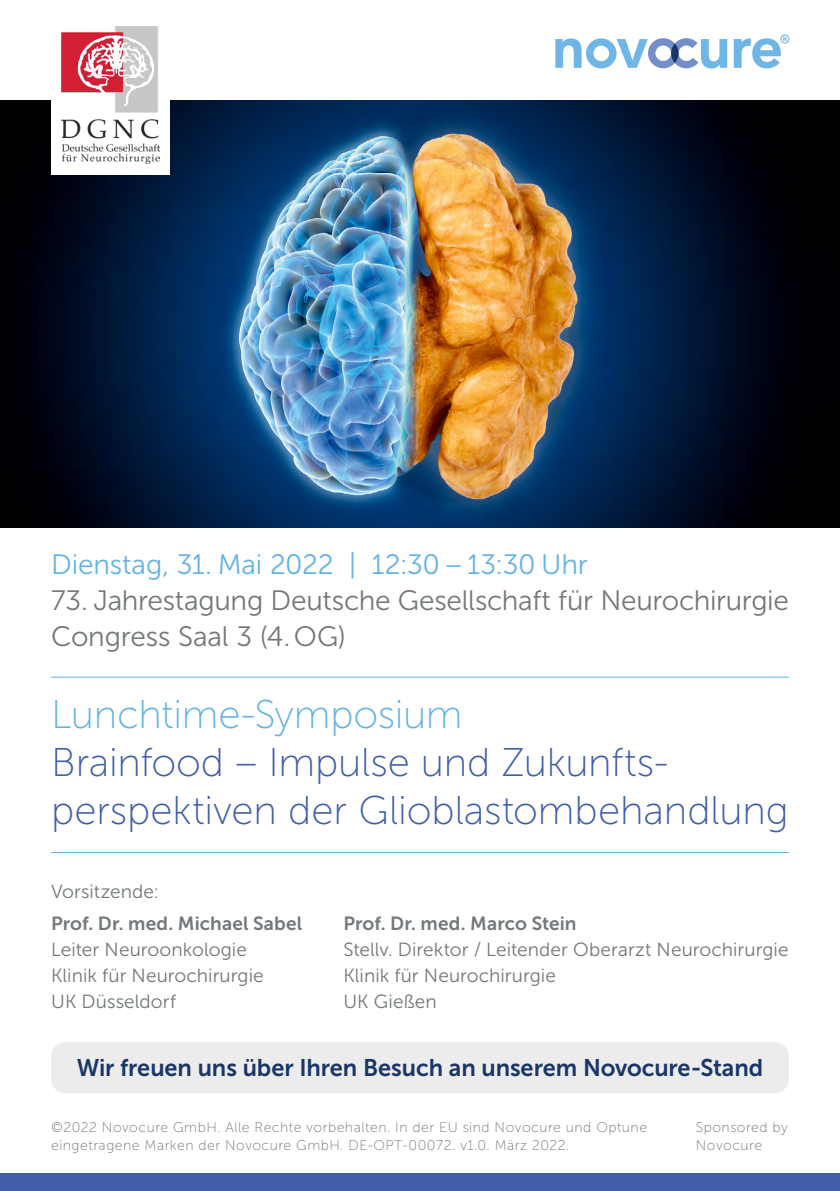
<style>
.page{position:relative;width:840px;height:1191px;background:#fff}
.page>*{position:absolute;margin:0;border:0;box-sizing:border-box;transform-origin:0 0}
.t1{font:40px/48px "Museo Sans 100";letter-spacing:-.005em;color:#3f5da8}
.t2{font:40px "Museo Sans 100";letter-spacing:-.01em;color:#63b3e4}
.t3{font:28px/36px "Museo Sans 300";letter-spacing:-.01em;color:#72787b}
.t4{font:28px "Museo Sans 300";letter-spacing:-.005em;color:#63b3e4}
.t5{font:24px "Museo Sans 700";letter-spacing:-.005em;color:#1a3668}
.t6{font:19px/26px "Museo Sans 300";letter-spacing:.005em;color:#72787b}
.t7{font:19px "Museo Sans 700";letter-spacing:.005em;color:#72787b}
.t8{font:14px/18px "Museo Sans 100";letter-spacing:.035em;color:#72787b}
</style>
<div class="page">
<svg style="left:555px;top:38px;width:171px;height:30px"></svg>
<svg style="left:670px;top:43px;width:8px;height:20px"></svg>
<svg style="left:733px;top:34px;width:56px;height:34px"></svg>
<div style="left:0;top:1174px;width:839px;height:17px;background:#3f5da8"></div>
<hr style="left:51px;top:852px;width:737px;height:1px;background:#63b3e4">
<hr style="left:51px;top:676px;width:737px;height:1px;background:#63b3e4">
<div style="left:51px;top:1042px;width:737px;height:51px;background:#ececec;border-radius:14px"></div>
<img style="left:0;top:101px;width:839px;height:426px">
<div style="left:51px;top:16px;width:118px;height:159px;background:#fff"></div>
<img style="left:61px;top:26px;width:98px;height:138px">
<h2 class="t4" style="left:51px;top:549px;width:538px">Dienstag, 31. Mai 2022 | 12:30 – 13:30 Uhr</h2>
<h2 class="t3" style="left:51px;top:582px;width:739px">73. Jahrestagung Deutsche Gesellschaft für Neurochirurgie<br>Congress Saal 3 (4.OG)</h2>
<h1 class="t2" style="left:51px;top:693px;width:413px">Lunchtime-Symposium</h1>
<h1 class="t1" style="left:51px;top:739px;width:739px">Brainfood – Impulse und Zukunfts&shy;perspektiven der Glioblastombehandlung</h1>
<h3 class="t6" style="left:51px;top:879px;width:109px">Vorsitzende:</h3>
<h3 class="t7" style="left:51px;top:913px;width:252px">Prof. Dr. med. Michael Sabel</h3>
<h3 class="t6" style="left:51px;top:936px;width:214px">Leiter Neuroonkologie<br>Klinik für Neurochirurgie<br>UK Düsseldorf</h3>
<h3 class="t7" style="left:343px;top:913px;width:234px">Prof. Dr. med. Marco Stein</h3>
<h3 class="t6" style="left:343px;top:936px;width:446px">Stellv. Direktor / Leitender Oberarzt Neurochirurgie<br>Klinik für Neurochirurgie<br>UK Gießen</h3>
<h3 class="t5" style="left:77px;top:1054px;width:687px">Wir freuen uns über Ihren Besuch an unserem Novocure-Stand</h3>
<p class="t8" style="left:51px;top:1118px;width:597px">©2022 Novocure GmbH. Alle Rechte vorbehalten. In der EU sind Novocure und Optune eingetragene Marken der Novocure GmbH. DE-OPT-00072. v1.0. März 2022.</p>
<p class="t8" style="left:695px;top:1118px;width:94px">Sponsored by<br>Novocure</p>
</div>
